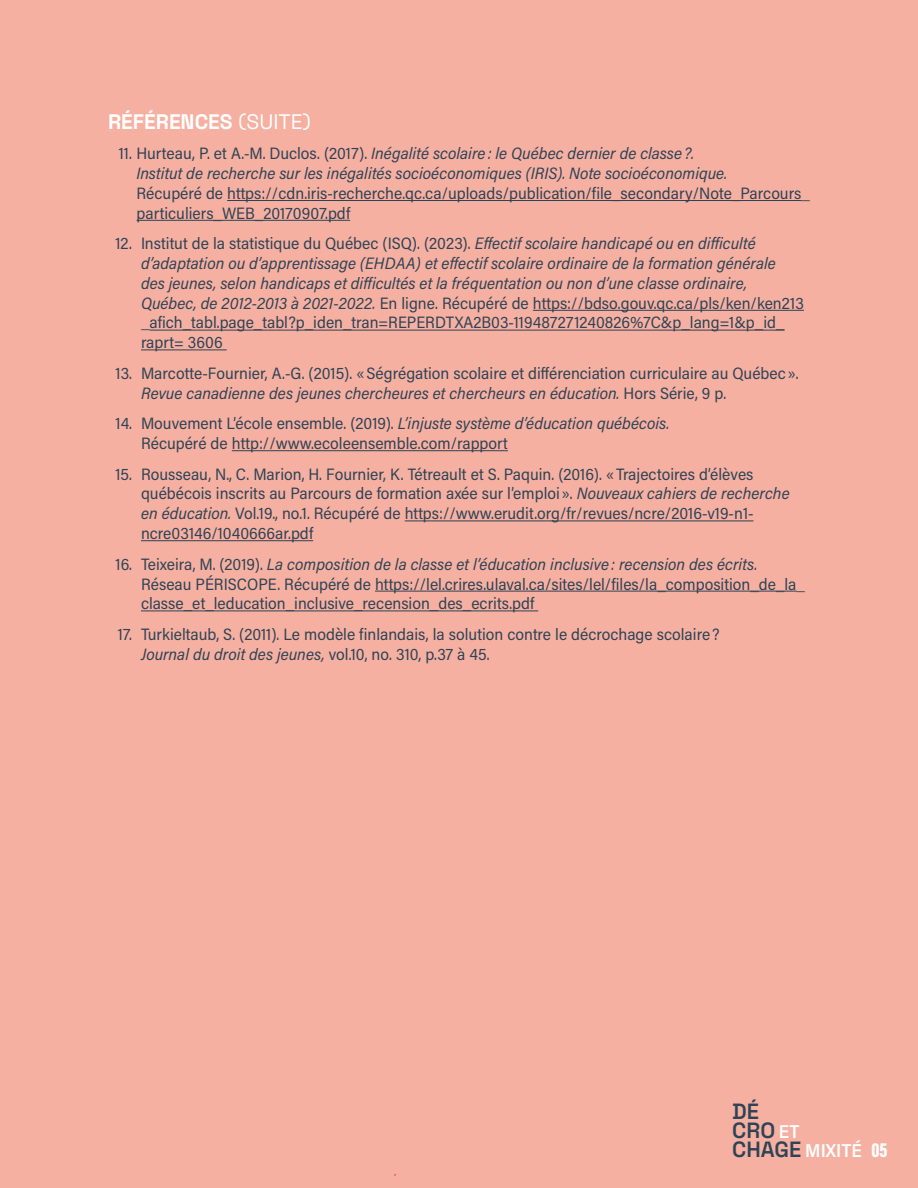
<style>
.page{position:relative;width:918px;height:1188px;background:#f6b0a1}
.page>*{position:absolute;margin:0;border:0;box-sizing:border-box;transform-origin:0 0}
.t1{font:600 22.05px/18.9px "Space Grotesk";color:#2e4355}
.t2{font:700 21px "Space Grotesk";color:#fff}
.t3{font:900 21px "Acumin Pro Extra Cond";color:#fff}
.t4{font:600 18.75px "Acumin Pro Semi Cond";letter-spacing:.005em;color:#fff}
.t5{font:16.5px/19.8px "Acumin Pro Semi Cond";color:#2e4355}
.t6{font:italic 16.5px/19.8px "Acumin Pro Semi Cond";color:#2e4355}
.s1{font-weight:400}
.s2{font-style:normal}
.s3{font-style:italic}
</style>
<div class="page">
<hr style="left:227px;top:200px;width:575px;height:1px;background:#2e4355">
<hr style="left:136px;top:220px;width:214px;height:1px;background:#2e4355">
<hr style="left:533px;top:310px;width:271px;height:1px;background:#2e4355">
<hr style="left:149px;top:330px;width:636px;height:1px;background:#2e4355">
<hr style="left:141px;top:350px;width:86px;height:1px;background:#2e4355">
<hr style="left:232px;top:450px;width:276px;height:1px;background:#2e4355">
<hr style="left:405px;top:521px;width:349px;height:1px;background:#2e4355">
<hr style="left:141px;top:540px;width:172px;height:1px;background:#2e4355">
<hr style="left:375px;top:591px;width:422px;height:1px;background:#2e4355">
<hr style="left:141px;top:611px;width:397px;height:1px;background:#2e4355">
<p class="t2" style="left:108px;top:105px;width:205px">RÉFÉRENCES <span class="s1">(SUITE)</span></p>
<p class="t6" style="left:137px;top:143px;width:592px;text-indent:-18px"><span class="s2">11. Hurteau, P. et A.-M. Duclos. (2017).</span> Inégalité scolaire : le Québec dernier de classe ?.<br>Institut de recherche sur les inégalités socioéconomiques (IRIS). Note socioéconomique.</p>
<p class="t5" style="left:137px;top:183px;width:675px">Récupéré de https://cdn.iris-recherche.qc.ca/uploads/publication/file_secondary/Note_Parcours_ particuliers_WEB_20170907.pdf</p>
<p class="t6" style="left:141px;top:233px;width:664px;text-indent:-26px"><span class="s2">12. Institut de la statistique du Québec (ISQ). (2023).</span> Effectif scolaire handicapé ou en difficulté d’adaptation ou d’apprentissage (EHDAA) et effectif scolaire ordinaire de la formation générale<br>des jeunes, selon handicaps et difficultés et la fréquentation ou non d’une classe ordinaire, Québec, de 2012-2013 à 2021-2022. <span class="s2">En ligne. Récupéré de https://bdso.gouv.qc.ca/pls/ken/ken213 _afich_tabl.page_tabl?p_iden_tran=REPERDTXA2B03-119487271240826%7C&amp;p_lang=1&amp;p_id_ raprt= 3606</span></p>
<p class="t5" style="left:141px;top:363px;width:659px;text-indent:-25px">13. Marcotte-Fournier, A.-G. (2015). «Ségrégation scolaire et différenciation curriculaire au Québec ».<br><span class="s3">Revue canadienne des jeunes chercheures et chercheurs en éducation.</span> Hors Série, 9 p.</p>
<p class="t5" style="left:141px;top:413px;width:530px;text-indent:-25px">14. Mouvement L’école ensemble. (2019). <span class="s3">L’injuste système d’éducation québécois.<br></span>Récupéré de http://www.ecoleensemble.com/rapport</p>
<p class="t5" style="left:141px;top:463px;width:650px;text-indent:-26px">15. Rousseau, N., C. Marion, H. Fournier, K. Tétreault et S. Paquin. (2016). «Trajectoires d’élèves québécois inscrits au Parcours de formation axée sur l’emploi ». <span class="s3">Nouveaux cahiers de recherche en éducation.</span> Vol.19., no.1. Récupéré de https://www.erudit.org/fr/revues/ncre/2016-v19-n1- ncre03146/1040666ar.pdf</p>
<p class="t5" style="left:141px;top:553px;width:666px;text-indent:-25px">16. Teixeira, M. (2019). <span class="s3">La composition de la classe et l’éducation inclusive : recension des écrits.<br></span>Réseau PÉRISCOPE. Récupéré de https://lel.crires.ulaval.ca/sites/lel/files/la_composition_de_la_ classe_et_leducation_inclusive_recension_des_ecrits.pdf</p>
<p class="t5" style="left:141px;top:624px;width:580px;text-indent:-23px">17. Turkieltaub, S. (2011). Le modèle finlandais, la solution contre le décrochage scolaire ?<br><span class="s3">Journal du droit des jeunes,</span> vol.10, no. 310, p.37 à 45.</p>
<h1 class="t1" style="left:732px;top:1101px;width:71px">DÉ<br>CRO<br>CHAGE</h1>
<p class="t4" style="left:779px;top:1119px;width:22px">ET</p>
<p class="t4" style="left:805px;top:1138px;width:58px">MIXITÉ</p>
<p class="t3" style="left:872px;top:1137px;width:17px">05</p>
</div>
